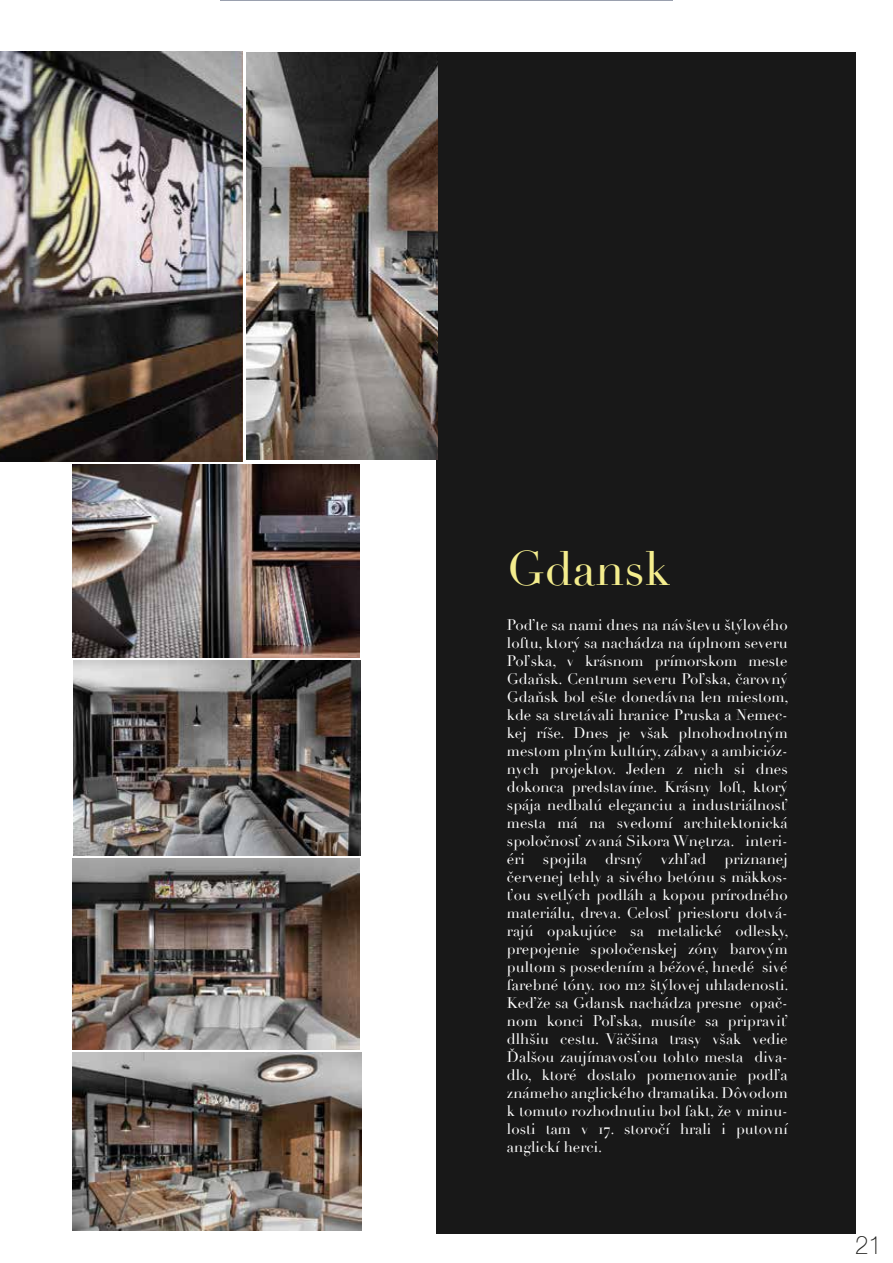
<style>
.page{position:relative;width:893px;height:1263px;background:#fff}
.page>*{position:absolute;margin:0;border:0;box-sizing:border-box;transform-origin:0 0}
.t1{font:47.4px "Didot";color:#f4ed8d}
.t2{font:100 25.5px "Helvetica Neue";color:#1d1d1b;scale:.94 1}
.t3{font:15px/18px "Didot";color:#fff;text-align:justify}
</style>
<div class="page">
<hr style="left:220px;top:0;width:453px;height:1px;background:#6f778b">
<img style="left:0;top:51px;width:243px;height:410px">
<img style="left:73px;top:661px;width:287px;height:195px">
<img style="left:72px;top:858px;width:288px;height:191px">
<img style="left:72px;top:464px;width:288px;height:193px">
<img style="left:72px;top:1052px;width:290px;height:178px">
<div style="left:436px;top:53px;width:420px;height:1181px;background:#181818"></div>
<img style="left:246px;top:53px;width:191px;height:407px">
<h1 class="t1" style="left:507px;top:540px;width:165px">Gdansk</h1>
<p class="t3" style="left:507px;top:616px;width:283px">Poďte sa nami dnes na návštevu štýlového loftu, ktorý sa nachádza na úplnom severu Poľska, v krásnom prímorskom meste Gdaňsk. Centrum severu Poľska, čarovný Gdaňsk bol ešte donedávna len miestom, kde sa stretávali hranice Pruska a Nemec&shy;kej ríše. Dnes je však plnohodnotným mestom plným kultúry, zábavy a ambicióz&shy;nych projektov. Jeden z nich si dnes dokonca predstavíme. Krásny loft, ktorý spája nedbalú eleganciu a industriálnosť mesta má na svedomí architektonická spoločnosť zvaná Sikora Wnętrza. interi&shy;éri spojila drsný vzhľad priznanej červenej tehly a sivého betónu s mäkkos&shy;ťou svetlých podláh a kopou prírodného materiálu, dreva. Celosť priestoru dotvá&shy;rajú opakujúce sa metalické odlesky, prepojenie spoločenskej zóny barovým pultom s posedením a béžové, hnedé sivé farebné tóny. 100 m2 štýlovej uhladenosti.<br>Keďže sa Gdansk nachádza presne opač&shy;nom konci Poľska, musíte sa pripraviť dlhšiu cestu. Väčšina trasy však vedie Ďalšou zaujímavosťou tohto mesta diva&shy;dlo, ktoré dostalo pomenovanie podľa známeho anglického dramatika. Dôvodom k tomuto rozhodnutiu bol fakt, že v minu&shy;losti tam v 17. storočí hrali i putovní anglickí herci.</p>
<h2 class="t2" style="left:855px;top:1225px;width:30px">21</h2>
</div>
